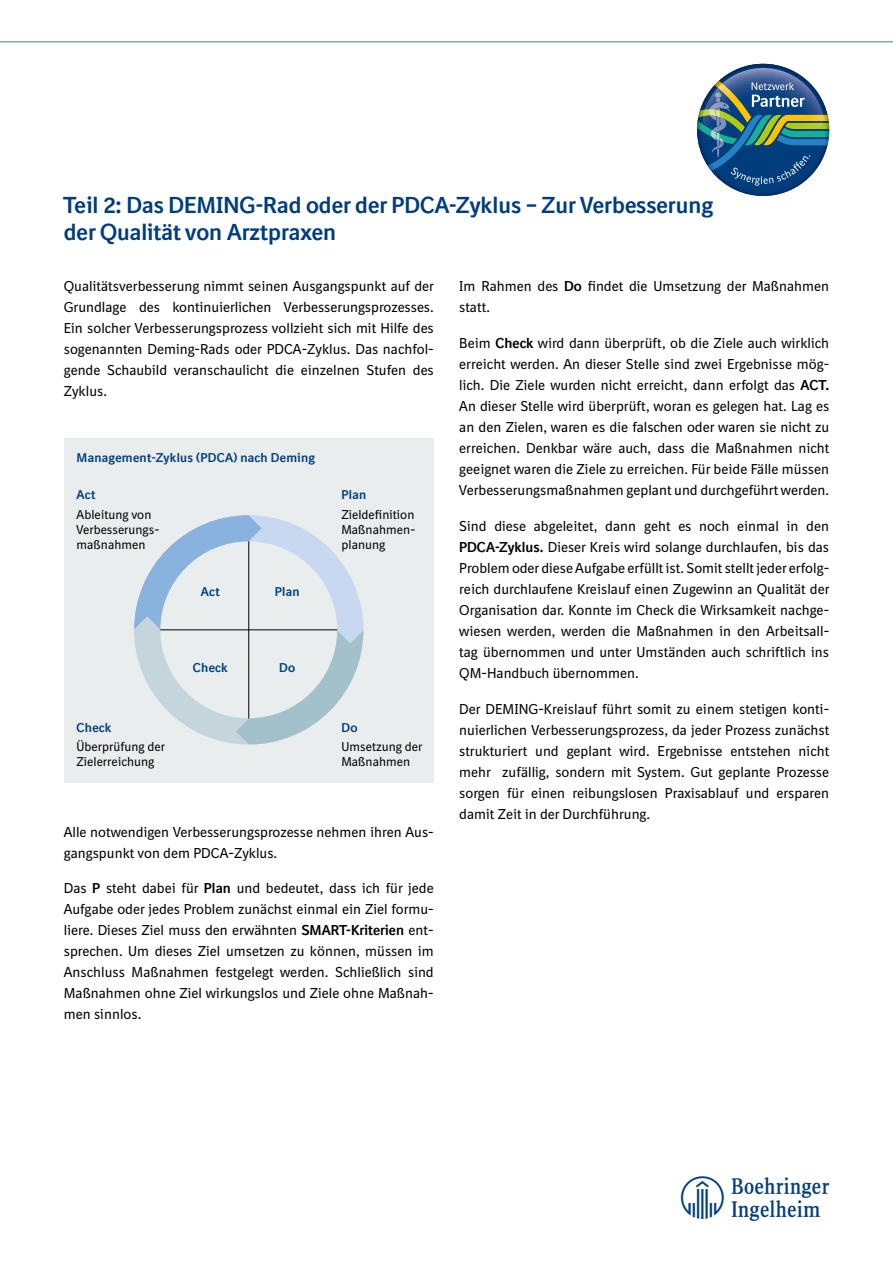
<style>
.page{position:relative;width:893px;height:1263px;background:#fff}
.page>*{position:absolute;margin:0;border:0;box-sizing:border-box;transform-origin:0 0}
.t1{font:45px "BI Logo";color:#003d7c}
.t2{font:700 22.5px/27px "BI Sans NEXT";color:#003d7c}
.t3{font:13.95px/21px "BI Sans NEXT";color:#000;text-align:justify}
.t4{font:12.45px/15px "BI Sans NEXT";color:#000}
.t5{font:700 12.45px "BI Sans NEXT";letter-spacing:.02em;color:#003d7c}
.s1{font-weight:700}
</style>
<div class="page">
<hr style="left:0;top:41px;width:893px;height:2px;background:#7fadba">
<img style="left:723px;top:64px;width:80px;height:132px">
<svg style="left:697px;top:77px;width:132px;height:109px;background:#4d798e"></svg>
<div style="left:64px;top:439px;width:370px;height:344px;background:#eaedee"></div>
<svg style="left:134px;top:515px;width:229px;height:229px"></svg>
<h2 class="t2" style="left:64px;top:192px;width:651px">Teil 2: Das DEMING-Rad oder der PDCA-Zyklus — Zur Verbesserung der Qualität von Arztpraxen</h2>
<p class="t3" style="left:64px;top:276px;width:372px">Qualitätsverbesserung nimmt seinen Ausgangspunkt auf der Grundlage des kontinuierlichen Verbesserungsprozesses.<br>Ein solcher Verbesserungsprozess vollzieht sich mit Hilfe des sogenannten Deming-Rads oder PDCA-Zyklus. Das nachfol&shy;gende Schaubild veranschaulicht die einzelnen Stufen des Zyklus.</p>
<p class="t5" style="left:77px;top:450px;width:240px">Management-Zyklus (PDCA) nach Deming</p>
<p class="t5" style="left:77px;top:488px;width:21px">Act</p>
<p class="t4" style="left:77px;top:507px;width:84px">Ableitung von<br>Verbesserungs&shy;maßnahmen</p>
<p class="t5" style="left:201px;top:584px;width:21px">Act</p>
<p class="t5" style="left:275px;top:584px;width:26px">Plan</p>
<p class="t5" style="left:77px;top:720px;width:37px">Check</p>
<p class="t4" style="left:77px;top:739px;width:90px">Überprüfung der<br>Zielerreichung</p>
<p class="t5" style="left:193px;top:661px;width:37px">Check</p>
<p class="t5" style="left:279px;top:661px;width:18px">Do</p>
<p class="t5" style="left:341px;top:488px;width:26px">Plan</p>
<p class="t4" style="left:341px;top:507px;width:75px;text-align:justify">Zieldefinition Maßnahmen&shy;planung</p>
<p class="t5" style="left:341px;top:720px;width:18px">Do</p>
<p class="t4" style="left:341px;top:739px;width:83px">Umsetzung der<br>Maßnahmen</p>
<p class="t3" style="left:64px;top:821px;width:371px">Alle notwendigen Verbesserungsprozesse nehmen ihren Aus&shy;gangspunkt von dem PDCA-Zyklus.</p>
<p class="t3" style="left:64px;top:878px;width:371px">Das <span class="s1">P</span> steht dabei für <span class="s1">Plan</span> und bedeutet, dass ich für jede Aufgabe oder jedes Problem zunächst einmal ein Ziel formu&shy;liere. Dieses Ziel muss den erwähnten <span class="s1">SMART-Kriterien</span> ent&shy;sprechen. Um dieses Ziel umsetzen zu können, müssen im Anschluss Maßnahmen festgelegt werden. Schließlich sind Maßnahmen ohne Ziel wirkungslos und Ziele ohne Maßnah&shy;men sinnlos.</p>
<p class="t3" style="left:459px;top:276px;width:371px">Im Rahmen des <span class="s1">Do</span> findet die Umsetzung der Maßnahmen statt.</p>
<p class="t3" style="left:459px;top:333px;width:372px">Beim <span class="s1">Check</span> wird dann überprüft, ob die Ziele auch wirklich erreicht werden. An dieser Stelle sind zwei Ergebnisse mög&shy;lich. Die Ziele wurden nicht erreicht, dann erfolgt das <span class="s1">ACT.<br></span>An dieser Stelle wird überprüft, woran es gelegen hat. Lag es an den Zielen, waren es die falschen oder waren sie nicht zu erreichen. Denkbar wäre auch, dass die Maßnahmen nicht geeignet waren die Ziele zu erreichen. Für beide Fälle müssen Verbesserungsmaßnahmen geplant und durchgeführt werden.</p>
<p class="t3" style="left:459px;top:515px;width:372px">Sind diese abgeleitet, dann geht es noch einmal in den <span class="s1">PDCA-Zyklus.</span> Dieser Kreis wird solange durchlaufen, bis das Problem oder diese Aufgabe erfüllt ist. Somit stellt jeder erfolg&shy;reich durchlaufene Kreislauf einen Zugewinn an Qualität der Organisation dar. Konnte im Check die Wirksamkeit nachge&shy;wiesen werden, werden die Maßnahmen in den Arbeitsall&shy;tag übernommen und unter Umständen auch schriftlich ins QM-Handbuch übernommen.</p>
<p class="t3" style="left:459px;top:698px;width:372px">Der DEMING-Kreislauf führt somit zu einem stetigen konti&shy;nuierlichen Verbesserungsprozess, da jeder Prozess zunächst strukturiert und geplant wird. Ergebnisse entstehen nicht mehr zufällig, sondern mit System. Gut geplante Prozesse sorgen für einen reibungslosen Praxisablauf und ersparen damit Zeit in der Durchführung.</p>
<h1 class="t1" style="left:681px;top:1177px;width:150px">ABCD</h1>
</div>
